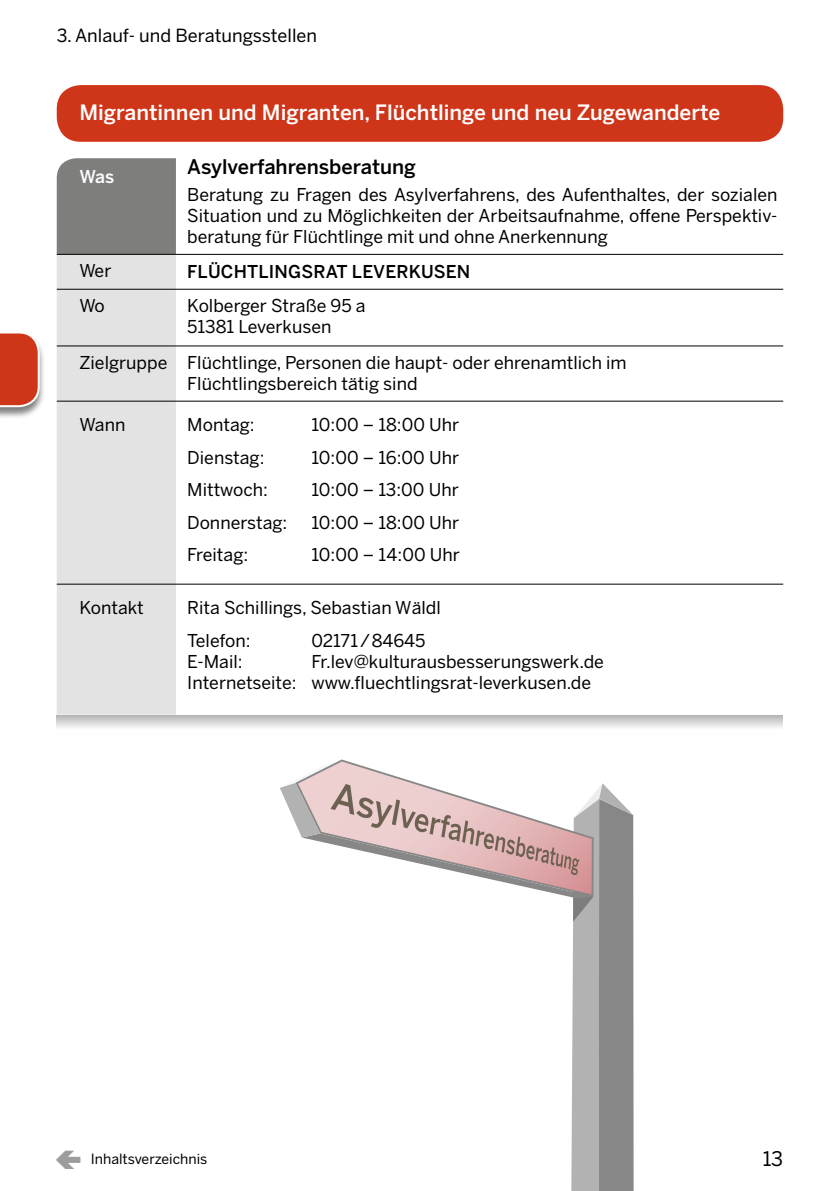
<style>
.page{position:relative;width:840px;height:1191px;background:#fff}
.page>*{position:absolute;margin:0;border:0;box-sizing:border-box;transform-origin:0 0}
.t1{font:500 21px "Benton Sans";color:#fff}
.t2{font:500 20px "Benton Sans";color:#000}
.t3{font:20px "Benton Sans";color:#000}
.t4{font:18px "Benton Sans";color:#000}
.t5{font:17.6px/21.2px "Benton Sans";color:#000}
.t6{font:500 17.6px "Benton Sans";letter-spacing:.01em;color:#000}
.t7{font:500 17.6px "Benton Sans";color:#fff}
.t8{font:14px "Benton Sans";color:#000}
</style>
<div class="page">
<div style="left:57px;top:85px;width:725px;height:57px;background:#cf3619;border-radius:24px"></div>
<div style="left:57px;top:158px;width:119px;height:96px;background:#7e7e7d"></div>
<div style="left:57px;top:255px;width:119px;height:459px;background:#e3e3e3"></div>
<hr style="left:176px;top:254px;width:606px;height:1px;background:#000">
<hr style="left:176px;top:289px;width:606px;height:1px;background:#000">
<hr style="left:176px;top:345px;width:606px;height:1px;background:#000">
<hr style="left:176px;top:401px;width:606px;height:1px;background:#000">
<hr style="left:176px;top:583px;width:606px;height:1px;background:#000">
<hr style="left:57px;top:289px;width:119px;height:1px;background:#000">
<hr style="left:57px;top:345px;width:119px;height:1px;background:#000">
<hr style="left:57px;top:401px;width:119px;height:1px;background:#000">
<hr style="left:57px;top:583px;width:119px;height:1px;background:#000">
<hr style="left:57px;top:254px;width:119px;height:1px;background:#000">
<div style="left:57px;top:714px;width:725px;height:20px;background:linear-gradient(to bottom,#b5b4b4,#fff)"></div>
<svg style="left:280px;top:759px;width:353px;height:432px"></svg>
<div style="left:0;top:331px;width:45px;height:88px;background:#000;opacity:.5"></div>
<svg style="left:0;top:331px;width:41px;height:77px;background:#d3573f"></svg>
<p class="t4" style="left:57px;top:25px;width:262px">3. Anlauf- und Beratungsstellen</p>
<p class="t1" style="left:79px;top:100px;width:642px">Migrantinnen und Migranten, Flüchtlinge und neu Zugewanderte</p>
<p class="t7" style="left:79px;top:167px;width:36px">Was</p>
<p class="t2" style="left:187px;top:155px;width:230px">Asylverfahrensberatung</p>
<p class="t5" style="left:187px;top:183px;width:591px;text-align:justify">Beratung zu Fragen des Asylverfahrens, des Aufenthaltes, der sozialen Situation und zu Möglichkeiten der Arbeitsaufnahme, offene Perspektiv&shy;beratung für Flüchtlinge mit und ohne Anerkennung</p>
<p class="t5" style="left:79px;top:260px;width:33px">Wer</p>
<p class="t6" style="left:187px;top:261px;width:284px">FLÜCHTLINGSRAT LEVERKUSEN</p>
<p class="t5" style="left:79px;top:295px;width:27px">Wo</p>
<p class="t5" style="left:187px;top:295px;width:180px">Kolberger Straße 95 a<br>51381 Leverkusen</p>
<p class="t5" style="left:187px;top:351px;width:441px;text-indent:-108px">Zielgruppe Flüchtlinge, Personen die haupt- oder ehrenamtlich im<br>Flüchtlingsbereich tätig sind</p>
<p class="t5" style="left:79px;top:414px;width:47px">Wann</p>
<p class="t5" style="left:187px;top:414px;width:69px">Montag:</p>
<p class="t5" style="left:311px;top:414px;width:149px">10:00 – 18:00 Uhr</p>
<p class="t5" style="left:187px;top:446px;width:79px">Dienstag:</p>
<p class="t5" style="left:311px;top:446px;width:149px">10:00 – 16:00 Uhr</p>
<p class="t5" style="left:187px;top:479px;width:82px">Mittwoch:</p>
<p class="t5" style="left:311px;top:479px;width:149px">10:00 – 13:00 Uhr</p>
<p class="t5" style="left:187px;top:511px;width:102px">Donnerstag:</p>
<p class="t5" style="left:311px;top:511px;width:149px">10:00 – 18:00 Uhr</p>
<p class="t5" style="left:187px;top:544px;width:62px">Freitag:</p>
<p class="t5" style="left:311px;top:544px;width:150px">10:00 – 14:00 Uhr</p>
<p class="t5" style="left:79px;top:597px;width:66px">Kontakt</p>
<p class="t5" style="left:187px;top:591px;width:255px;line-height:32.4px">Rita Schillings, Sebastian Wäldl<br>Telefon:</p>
<p class="t5" style="left:311px;top:629px;width:115px">02171/84645</p>
<p class="t5" style="left:187px;top:650px;width:418px;text-indent:124px">Fr.lev@kulturausbesserungswerk.de<br>Internetseite: www.fluechtlingsrat-leverkusen.de</p>
<p class="t5" style="left:187px;top:650px;width:57px">E-Mail:</p>
<p class="t8" style="left:91px;top:1151px;width:118px">Inhaltsverzeichnis</p>
<p class="t3" style="left:762px;top:1146px;width:22px">13</p>
</div>
